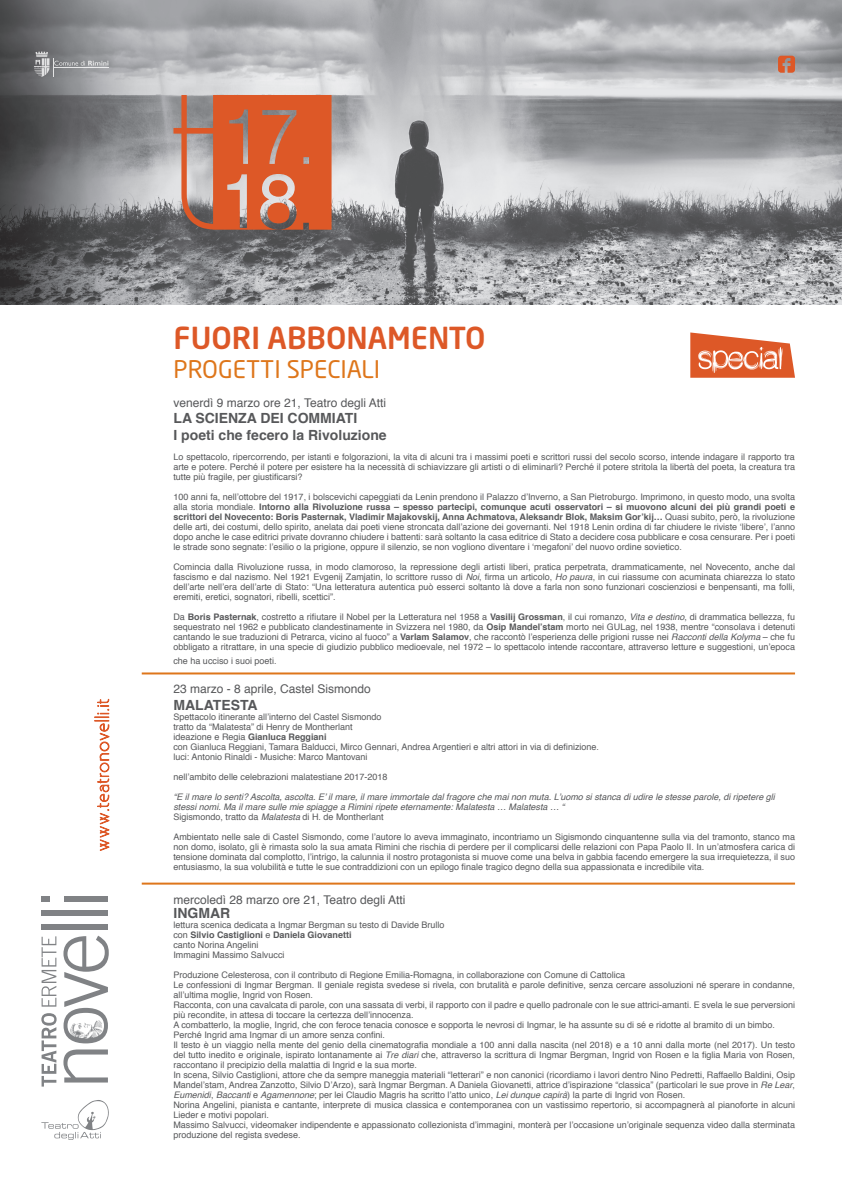
<style>
.page{position:relative;width:842px;height:1191px;background:#fff}
.page>*{position:absolute;margin:0;border:0;box-sizing:border-box;transform-origin:0 0}
.Normale{font:500 30px "Neo Sans Std";color:#dd5827}
.Normale-2{font:24px "Neo Sans Std";color:#de761b}
.normalei{font:700 14px "Helvetica";color:#57585a}
.Normale-3{font:700 14px "Helvetica";color:#57585a}
.Normale-4{font:12px "Helvetica";color:#57585a}
.normalei-2{font:12px "Helvetica";color:#57585a}
.Normale-5{font:9px/10px "Helvetica";color:#57585a;text-align:justify}
.Normale-6{font:italic 9px/10px "Helvetica";color:#57585a}
.Normale-7{font:700 9px "Helvetica";color:#57585a}
.s1{font-weight:700}
.s2{font-style:italic}
.s3{font-weight:400}
</style>
<div class="page">
<img style="left:0;top:0;width:842px;height:305px">
<hr style="left:142px;top:672px;width:653px;height:2px;background:#de761b">
<hr style="left:142px;top:882px;width:653px;height:2px;background:#de761b">
<hr style="left:53px;top:68px;width:56px;height:1px;background:#fff">
<svg style="left:34px;top:52px;width:74px;height:25px;background:#97989b"></svg>
<svg style="left:778px;top:56px;width:17px;height:17px"></svg>
<svg style="left:41px;top:1013px;width:16px;height:73px"></svg>
<svg style="left:42px;top:936px;width:14px;height:70px"></svg>
<svg style="left:63px;top:1049px;width:45px;height:33px"></svg>
<div style="left:41px;top:924px;width:67px;height:5px;background:#808285"></div>
<div style="left:41px;top:910px;width:67px;height:5px;background:#808285"></div>
<div style="left:41px;top:896px;width:9px;height:5px;background:#808285"></div>
<div style="left:64px;top:896px;width:44px;height:5px;background:#808285"></div>
<svg style="left:63px;top:935px;width:46px;height:108px"></svg>
<svg style="left:41px;top:1100px;width:68px;height:40px"></svg>
<svg style="left:173px;top:95px;width:159px;height:135px;background:#cb7050"></svg>
<svg style="left:94px;top:699px;width:16px;height:152px"></svg>
<svg style="left:690px;top:332px;width:105px;height:46px"></svg>
<p class="Normale" style="left:173px;top:319px;width:313px">FUORI ABBONAMENTO</p>
<p class="Normale-2" style="left:173px;top:354px;width:208px">PROGETTI SPECIALI</p>
<p class="normalei-2" style="left:173px;top:393px;width:214px">venerdì 9 marzo ore 21, Teatro degli Atti</p>
<p class="normalei" style="left:173px;top:407px;width:185px">LA SCIENZA DEI COMMIATI</p>
<p class="normalei" style="left:173px;top:424px;width:215px">I poeti che fecero la Rivoluzione</p>
<p class="Normale-5" style="left:173px;top:452px;width:623px">Lo spettacolo, ripercorrendo, per istanti e folgorazioni, la vita di alcuni tra i massimi poeti e scrittori russi del secolo scorso, intende indagare il rapporto tra arte e potere. Perché il potere per esistere ha la necessità di schiavizzare gli artisti o di eliminarli? Perché il potere stritola la libertà del poeta, la creatura tra tutte più fragile, per giustificarsi?</p>
<p class="Normale-5" style="left:173px;top:492px;width:623px">100 anni fa, nell’ottobre del 1917, i bolscevichi capeggiati da Lenin prendono il Palazzo d’Inverno, a San Pietroburgo. Imprimono, in questo modo, una svolta alla storia mondiale. <span class="s1">Intorno alla Rivoluzione russa – spesso partecipi, comunque acuti osservatori – si muovono alcuni dei più grandi poeti e scrittori del Novecento: Boris Pasternak, Vladimir Majakovskij, Anna Achmatova, Aleksandr Blok, Maksim Gor’kij…</span> Quasi subito, però, la rivoluzione delle arti, dei costumi, dello spirito, anelata dai poeti viene stroncata dall’azione dei governanti. Nel 1918 Lenin ordina di far chiudere le riviste ‘libere’, l’anno dopo anche le case editrici private dovranno chiudere i battenti: sarà soltanto la casa editrice di Stato a decidere cosa pubblicare e cosa censurare. Per i poeti le strade sono segnate: l’esilio o la prigione, oppure il silenzio, se non vogliono diventare i ‘megafoni’ del nuovo ordine sovietico.</p>
<p class="Normale-5" style="left:173px;top:562px;width:623px">Comincia dalla Rivoluzione russa, in modo clamoroso, la repressione degli artisti liberi, pratica perpetrata, drammaticamente, nel Novecento, anche dal fascismo e dal nazismo. Nel 1921 Evgenij Zamjatin, lo scrittore russo di <span class="s2">Noi</span>, firma un articolo, <span class="s2">Ho paura</span>, in cui riassume con acuminata chiarezza lo stato dell’arte nell’era dell’arte di Stato: “Una letteratura autentica può esserci soltanto là dove a farla non sono funzionari coscienziosi e benpensanti, ma folli, eremiti, eretici, sognatori, ribelli, scettici”.</p>
<p class="Normale-5" style="left:173px;top:612px;width:623px">Da <span class="s1">Boris Pasternak</span>, costretto a rifiutare il Nobel per la Letteratura nel 1958 a <span class="s1">Vasilij Grossman</span>, il cui romanzo, <span class="s2">Vita e destino</span>, di drammatica bellezza, fu sequestrato nel 1962 e pubblicato clandestinamente in Svizzera nel 1980, da <span class="s1">Osip Mandel’stam</span> morto nei GULag, nel 1938, mentre “consolava i detenuti cantando le sue traduzioni di Petrarca, vicino al fuoco” a <span class="s1">Varlam Salamov</span>, che raccontò l’esperienza delle prigioni russe nei <span class="s2">Racconti della Kolyma</span> – che fu obbligato a ritrattare, in una specie di giudizio pubblico medioevale, nel 1972 – lo spettacolo intende raccontare, attraverso letture e suggestioni, un’epoca</p>
<p class="Normale-5" style="left:173px;top:656px;width:105px">che ha ucciso i suoi poeti.</p>
<p class="Normale-4" style="left:173px;top:679px;width:199px">23 marzo - 8 aprile, Castel Sismondo</p>
<p class="Normale-3" style="left:173px;top:694px;width:86px">MALATESTA</p>
<p class="Normale-5" style="left:173px;top:712px;width:210px">Spettacolo itinerante all’interno del Castel Sismondo</p>
<p class="Normale-5" style="left:173px;top:722px;width:181px">tratto da “Malatesta” di Henry de Montherlant</p>
<p class="Normale-7" style="left:173px;top:729px;width:155px"><span class="s3">ideazione e Regia</span> Gianluca Reggiani</p>
<p class="Normale-5" style="left:173px;top:742px;width:427px">con Gianluca Reggiani, Tamara Balducci, Mirco Gennari, Andrea Argentieri e altri attori in via di definizione.</p>
<p class="Normale-5" style="left:173px;top:752px;width:196px">luci: Antonio Rinaldi - Musiche: Marco Mantovani</p>
<p class="Normale-5" style="left:173px;top:772px;width:216px">nell’ambito delle celebrazioni malatestiane 2017-2018</p>
<p class="Normale-6" style="left:173px;top:792px;width:603px">“E il mare lo senti? Ascolta, ascolta. E’ il mare, il mare immortale dal fragore che mai non muta. L’uomo si stanca di udire le stesse parole, di ripetere gli stessi nomi. Ma il mare sulle mie spiagge a Rimini ripete eternamente: Malatesta … Malatesta … “</p>
<p class="Normale-5" style="left:173px;top:812px;width:212px">Sigismondo, tratto da <span class="s2">Malatesta</span> di H. de Montherlant</p>
<p class="Normale-5" style="left:173px;top:832px;width:623px">Ambientato nelle sale di CasteI Sismondo, come l’autore lo aveva immaginato, incontriamo un Sigismondo cinquantenne sulla via del tramonto, stanco ma non domo, isolato, gli è rimasta solo la sua amata Rimini che rischia di perdere per il complicarsi delle relazioni con Papa Paolo II. In un’atmosfera carica di tensione dominata dal complotto, l’intrigo, la calunnia il nostro protagonista si muove come una belva in gabbia facendo emergere la sua irrequietezza, il suo entusiasmo, la sua volubilità e tutte le sue contraddizioni con un epilogo finale tragico degno della sua appassionata e incredibile vita.</p>
<p class="Normale-4" style="left:173px;top:890px;width:233px">mercoledì 28 marzo ore 21, Teatro degli Atti</p>
<p class="Normale-3" style="left:173px;top:902px;width:58px">INGMAR</p>
<p class="Normale-5" style="left:173px;top:920px;width:273px">lettura scenica dedicata a Ingmar Bergman su testo di Davide Brullo</p>
<p class="Normale-7" style="left:173px;top:927px;width:180px"><span class="s3">con</span> Silvio Castiglioni <span class="s3">e</span> Daniela Giovanetti</p>
<p class="Normale-5" style="left:173px;top:940px;width:87px">canto Norina Angelini</p>
<p class="Normale-5" style="left:173px;top:950px;width:113px">Immagini Massimo Salvucci</p>
<p class="Normale-5" style="left:173px;top:970px;width:453px">Produzione Celesterosa, con il contributo di Regione Emilia-Romagna, in collaborazione con Comune di Cattolica</p>
<p class="Normale-5" style="left:173px;top:980px;width:623px">Le confessioni di Ingmar Bergman. Il geniale regista svedese si rivela, con brutalità e parole definitive, senza cercare assoluzioni né sperare in condanne, all’ultima moglie, Ingrid von Rosen.</p>
<p class="Normale-5" style="left:173px;top:1000px;width:623px">Racconta, con una cavalcata di parole, con una sassata di verbi, il rapporto con il padre e quello padronale con le sue attrici-amanti. E svela le sue perversioni più recondite, in attesa di toccare la certezza dell’innocenza.</p>
<p class="Normale-5" style="left:173px;top:1020px;width:603px">A combatterlo, la moglie, Ingrid, che con feroce tenacia conosce e sopporta le nevrosi di Ingmar, le ha assunte su di sé e ridotte al bramito di un bimbo.</p>
<p class="Normale-5" style="left:173px;top:1030px;width:213px">Perché Ingrid ama Ingmar di un amore senza confini.</p>
<p class="Normale-5" style="left:173px;top:1040px;width:623px">Il testo è un viaggio nella mente del genio della cinematografia mondiale a 100 anni dalla nascita (nel 2018) e a 10 anni dalla morte (nel 2017). Un testo del tutto inedito e originale, ispirato lontanamente ai <span class="s2">Tre diari</span> che, attraverso la scrittura di Ingmar Bergman, Ingrid von Rosen e la figlia Maria von Rosen, raccontano il precipizio della malattia di Ingrid e la sua morte.</p>
<p class="Normale-5" style="left:173px;top:1070px;width:623px">In scena, Silvio Castiglioni, attore che da sempre maneggia materiali “letterari” e non canonici (ricordiamo i lavori dentro Nino Pedretti, Raffaello Baldini, Osip Mandel’stam, Andrea Zanzotto, Silvio D’Arzo), sarà Ingmar Bergman. A Daniela Giovanetti, attrice d’ispirazione “classica” (particolari le sue prove in <span class="s2">Re Lear</span>, <span class="s2">Eumenidi</span>, <span class="s2">Baccanti</span> e <span class="s2">Agamennone</span>; per lei Claudio Magris ha scritto l’atto unico, <span class="s2">Lei dunque capirà</span>) la parte di Ingrid von Rosen.</p>
<p class="Normale-5" style="left:173px;top:1100px;width:623px">Norina Angelini, pianista e cantante, interprete di musica classica e contemporanea con un vastissimo repertorio, si accompagnerà al pianoforte in alcuni<br>Lieder e motivi popolari.</p>
<p class="Normale-5" style="left:173px;top:1120px;width:623px">Massimo Salvucci, videomaker indipendente e appassionato collezionista d’immagini, monterà per l’occasione un’originale sequenza video dalla sterminata produzione del regista svedese.</p>
</div>
